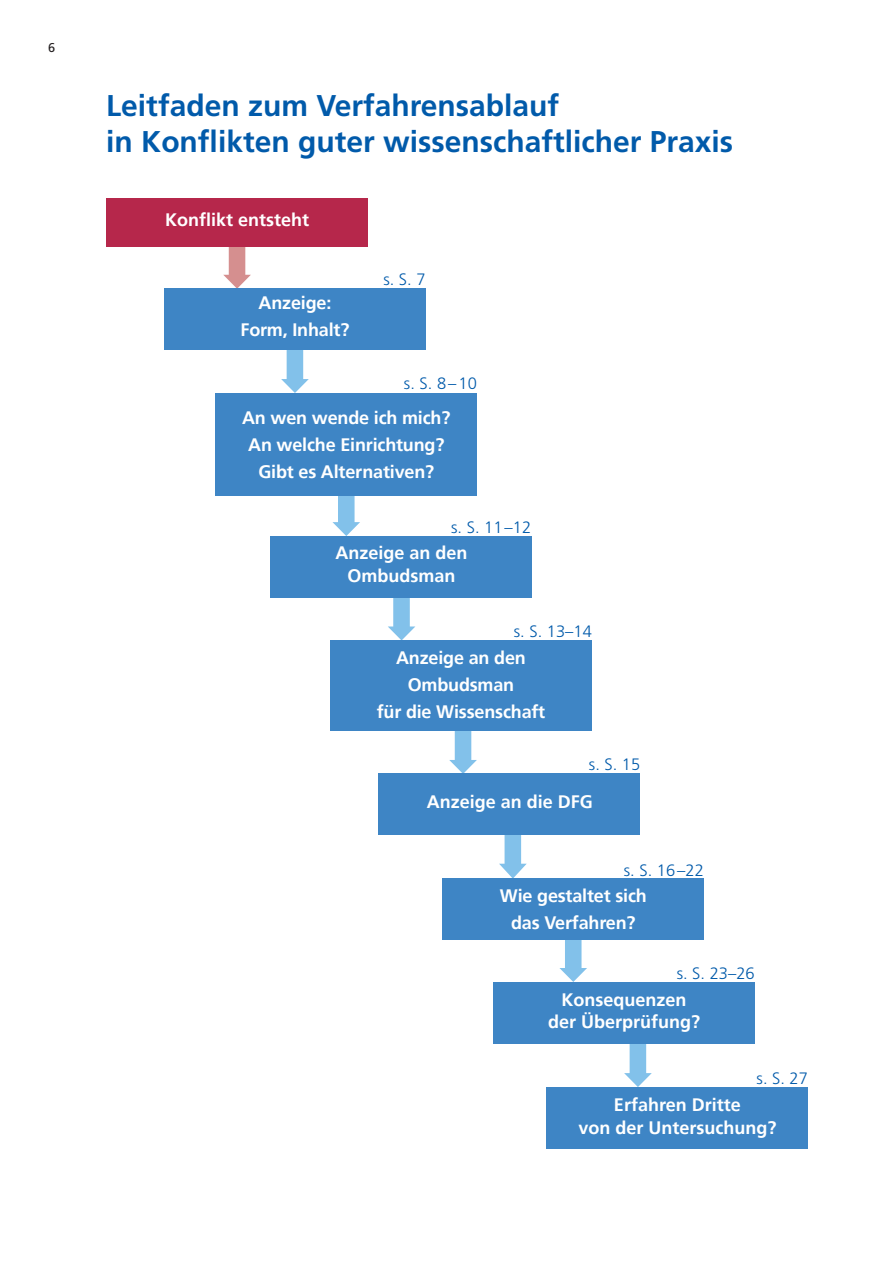
<style>
.page{position:relative;width:893px;height:1263px;background:#fff}
.page>*{position:absolute;margin:0;border:0;box-sizing:border-box;transform-origin:0 0}
.t1{font:700 30px/36px "Frutiger LT Std";color:#015aaa}
.t2{font:700 18px/27px "Frutiger";letter-spacing:-.01em;color:#fff;text-align:center}
.t3{font:300 16.5px "Frutiger LT Std";color:#015aaa}
.t4{font:12.75px "Frutiger LT Std";color:#231f20}
</style>
<div class="page">
<div style="left:547px;top:1087px;width:261px;height:61px;background:#3e85c5"></div>
<svg style="left:223px;top:247px;width:28px;height:42px"></svg>
<svg style="left:624px;top:1044px;width:28px;height:43px"></svg>
<svg style="left:388px;top:597px;width:27px;height:43px"></svg>
<svg style="left:449px;top:731px;width:28px;height:43px"></svg>
<svg style="left:499px;top:835px;width:28px;height:44px"></svg>
<svg style="left:281px;top:350px;width:28px;height:43px"></svg>
<svg style="left:559px;top:940px;width:28px;height:42px"></svg>
<svg style="left:332px;top:495px;width:28px;height:41px"></svg>
<div style="left:106px;top:198px;width:262px;height:49px;background:#b6274b"></div>
<div style="left:164px;top:289px;width:262px;height:61px;background:#3e85c5"></div>
<div style="left:216px;top:393px;width:261px;height:102px;background:#3e85c5"></div>
<div style="left:493px;top:982px;width:262px;height:61px;background:#3e85c5"></div>
<div style="left:330px;top:640px;width:262px;height:91px;background:#3e85c5"></div>
<div style="left:270px;top:536px;width:261px;height:61px;background:#3e85c5"></div>
<div style="left:379px;top:774px;width:261px;height:61px;background:#3e85c5"></div>
<div style="left:443px;top:879px;width:261px;height:61px;background:#3e85c5"></div>
<p class="t4" style="left:48px;top:40px;width:9px">6</p>
<h1 class="t1" style="left:106px;top:88px;width:628px">Leitfaden zum Verfahrensablauf<br>in Konflikten guter wissenschaftlicher Praxis</h1>
<p class="t2" style="left:165px;top:207px;width:146px">Konflikt entsteht</p>
<p class="t2" style="left:241px;top:290px;width:110px">Anzeige:<br>Form, Inhalt?</p>
<p class="t3" style="left:383px;top:270px;width:44px">s. S. 7</p>
<p class="t3" style="left:404px;top:374px;width:74px">s. S. 8–10</p>
<p class="t2" style="left:242px;top:404px;width:210px">An wen wende ich mich?<br>An welche Einrichtung?<br>Gibt es Alternativen?</p>
<p class="t3" style="left:451px;top:517px;width:82px">s. S. 11–12</p>
<p class="t2" style="left:336px;top:542px;width:134px;line-height:22.5px">Anzeige an den<br>Ombudsman</p>
<p class="t3" style="left:514px;top:622px;width:79px">s. S. 13–14</p>
<p class="t2" style="left:377px;top:645px;width:170px">Anzeige an den<br>Ombudsman<br>für die Wissenschaft</p>
<p class="t3" style="left:589px;top:755px;width:53px">s. S. 15</p>
<p class="t2" style="left:427px;top:788px;width:168px">Anzeige an die DFG</p>
<p class="t3" style="left:624px;top:861px;width:82px">s. S. 16–22</p>
<p class="t2" style="left:500px;top:882px;width:148px">Wie gestaltet sich das Verfahren?</p>
<p class="t3" style="left:677px;top:964px;width:79px">s. S. 23–26</p>
<p class="t2" style="left:548px;top:988px;width:154px;line-height:22.5px">Konsequenzen der Überprüfung?</p>
<p class="t3" style="left:757px;top:1068px;width:53px">s. S. 27</p>
<p class="t2" style="left:578px;top:1094px;width:200px;line-height:22.5px">Erfahren Dritte<br>von der Untersuchung?</p>
</div>
